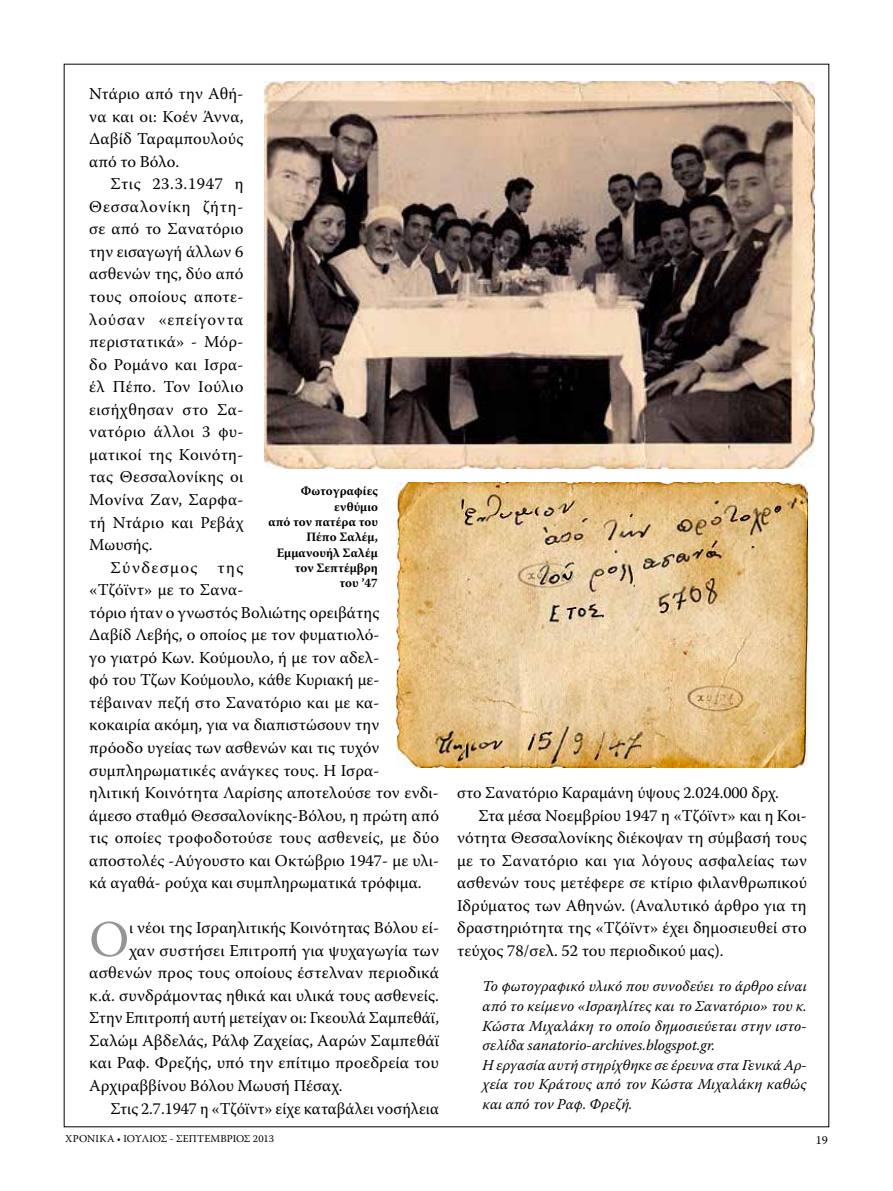
<style>
.page{position:relative;width:893px;height:1191px;background:#fff}
.page>*{position:absolute;margin:0;border:0;box-sizing:border-box;transform-origin:0 0}
.t1{font:50.7px "Warnock Pro";color:#939598}
.t2{font:16.5px/22.5px "Warnock Pro";letter-spacing:.005em;color:#000;text-align:justify}
.t3{font:italic 15px/19.5px "Warnock Pro";color:#000}
.t4{font:700 12.75px/15.3px "Warnock Pro";color:#000;text-align:right}
.t5{font:12px "Warnock Pro";color:#000}
.t6{font:10.5px "Warnock Pro";letter-spacing:.015em;color:#000}
</style>
<div class="page">
<img style="left:265px;top:82px;width:549px;height:386px">
<img style="left:396px;top:483px;width:412px;height:285px">
<p class="t2" style="left:89px;top:82px;width:156px">Ντάριο από την Αθή&shy;να και οι: Κοέν Άννα, Δαβίδ Ταραμπουλούς από το Βόλο.</p>
<p class="t2" style="left:89px;top:172px;width:156px;text-indent:21px">Στις 23.3.1947 η Θεσσαλονίκη ζήτη&shy;σε από το Σανατόριο την εισαγωγή άλλων 6 ασθενών της, δύο από τους οποίους αποτε&shy;λούσαν «επείγοντα περιστατικά» - Μόρ&shy;δο Ρομάνο και Ισρα&shy;έλ Πέπο. Τον Ιούλιο εισήχθησαν στο Σα&shy;νατόριο άλλοι 3 φυ&shy;ματικοί της Κοινότη&shy;τας Θεσσαλονίκης οι Μονίνα Ζαν, Σαρφα&shy;τή Ντάριο και Ρεβάχ Μωυσής.</p>
<p class="t2" style="left:89px;top:555px;width:351px;text-align:left;text-indent:21px">Σύνδεσμος της<br>«Τζόϊντ» με το Σανα-<br>τόριο ήταν ο γνωστός Βολιώτης ορειβάτης<br>Δαβίδ Λεβής, ο οποίος με τον φυματιολό-<br>γο γιατρό Κων. Κούμουλο, ή με τον αδελ-<br>φό του Τζων Κούμουλο, κάθε Κυριακή με&shy;τέβαιναν πεζή στο Σανατόριο και με κα&shy;κοκαιρία ακόμη, για να διαπιστώσουν την<br>πρόοδο υγείας των ασθενών και τις τυχόν συμπληρωματικές ανάγκες τους. Η Ισρα-<br>ηλιτική Κοινότητα Λαρίσης αποτελούσε τον ενδι&shy;άμεσο σταθμό Θεσσαλονίκης-Βόλου, η πρώτη από τις οποίες τροφοδοτούσε τους ασθενείς, με δύο αποστολές -Αύγουστο και Οκτώβριο 1947- με υλι&shy;κά αγαθά- ρούχα και συμπληρωματικά τρόφιμα.</p>
<h1 class="t1" style="left:89px;top:908px;width:37px">Ο</h1>
<p class="t2" style="left:129px;top:916px;width:311px">ι νέοι της Ισραηλιτικής Κοινότητας Βόλου εί-</p>
<p class="t4" style="left:268px;top:483px;width:111px">Φωτογραφίες ενθύμιο<br>από τον πατέρα του<br>Πέπο Σαλέμ,<br>Εμμανουήλ Σαλέμ τον Σεπτέμβρη<br>του ’47</p>
<p class="t2" style="left:129px;top:938px;width:311px">χαν συστήσει Επιτροπή για ψυχαγωγία των</p>
<p class="t2" style="left:89px;top:961px;width:351px">ασθενών προς τους οποίους έστελναν περιοδικά</p>
<p class="t2" style="left:89px;top:984px;width:351px">κ.ά. συνδράμοντας ηθικά και υλικά τους ασθενείς.</p>
<p class="t2" style="left:89px;top:1006px;width:351px">Στην Επιτροπή αυτή μετείχαν οι: Γκεουλά Σαμπεθάϊ,</p>
<p class="t2" style="left:89px;top:1029px;width:351px">Σαλώμ Αβδελάς, Ράλφ Ζαχείας, Ααρών Σαμπεθάϊ</p>
<p class="t2" style="left:89px;top:1051px;width:351px">και Ραφ. Φρεζής, υπό την επίτιμο προεδρεία του</p>
<p class="t2" style="left:89px;top:1074px;width:255px">Αρχιραββίνου Βόλου Μωυσή Πέσαχ.</p>
<p class="t2" style="left:111px;top:1096px;width:330px">Στις 2.7.1947 η «Τζόϊντ» είχε καταβάλει νοσήλεια</p>
<p class="t2" style="left:457px;top:781px;width:323px">στο Σανατόριο Καραμάνη ύψους 2.024.000 δρχ.</p>
<p class="t2" style="left:478px;top:803px;width:330px">Στα μέσα Νοεμβρίου 1947 η «Τζόϊντ» και η Κοι-</p>
<p class="t2" style="left:457px;top:826px;width:351px">νότητα Θεσσαλονίκης διέκοψαν τη σύμβασή τους</p>
<p class="t2" style="left:457px;top:848px;width:351px">με το Σανατόριο και για λόγους ασφαλείας των</p>
<p class="t2" style="left:457px;top:871px;width:351px">ασθενών τους μετέφερε σε κτίριο φιλανθρωπικού</p>
<p class="t2" style="left:457px;top:893px;width:351px">Ιδρύματος των Αθηνών. (Αναλυτικό άρθρο για τη</p>
<p class="t2" style="left:457px;top:916px;width:351px">δραστηριότητα της «Τζόϊντ» έχει δημοσιευθεί στο</p>
<p class="t2" style="left:457px;top:938px;width:268px">τεύχος 78/σελ. 52 του περιοδικού μας).</p>
<p class="t3" style="left:483px;top:976px;width:326px">Το φωτογραφικό υλικό που συνοδεύει το άρθρο είναι από το κείμενο «Ισραηλίτες και το Σανατόριο» του κ.<br>Κώστα Μιχαλάκη το οποίο δημοσιεύεται στην ιστο&shy;σελίδα sanatorio-archives.blogspot.gr.<br>Η εργασία αυτή στηρίχθηκε σε έρευνα στα Γενικά Αρ&shy;χεία του Κράτους από τον Κώστα Μιχαλάκη καθώς και από τον Ραφ. Φρεζή.</p>
<p class="t6" style="left:65px;top:1132px;width:210px">ΧΡΟΝΙΚΑ • ΙΟΥΛΙΟΣ - ΣΕΠΤΕΜΒΡΙΟΣ 2013</p>
<p class="t5" style="left:816px;top:1132px;width:13px">19</p>
</div>
